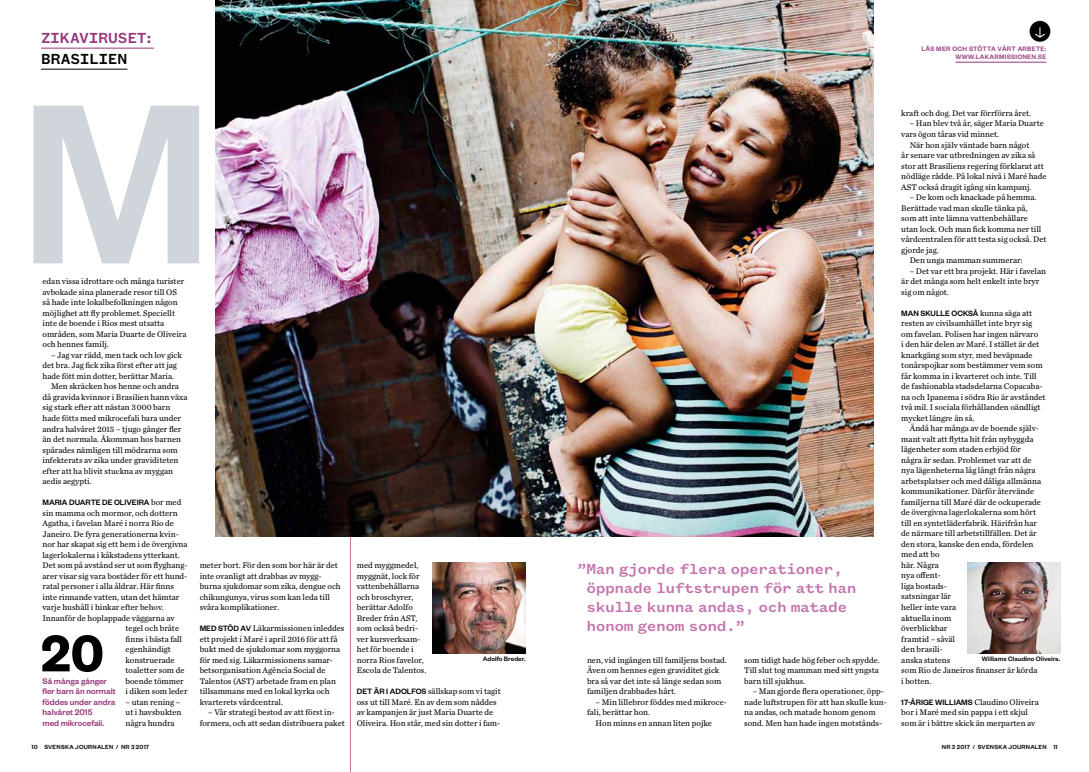
<style>
.page{position:relative;width:1089px;height:772px;background:#fff}
.page>*{position:absolute;margin:0;border:0;box-sizing:border-box;transform-origin:0 0}
.t1{font:500 250px "Founders Grotesk";color:#cfd5db}
.t2{font:600 56.6px "Founders Grotesk Mono";color:#000}
.t3{font:500 16px/19px "Founders Grotesk Mono";letter-spacing:-.03em;color:#c473ad}
.t4{font:500 16px "Founders Grotesk Mono";letter-spacing:-.015em;color:#96377a}
.t5{font:500 16px "Founders Grotesk Mono";letter-spacing:-.01em;color:#000}
.t6{font:500 9px/10.5px "Founders Grotesk";color:#96377a}
.t7{font:8.5px/10.5px "Chronicle Text G2";color:#000}
.t8{font:500 8.5px "Founders Grotesk";color:#000}
.t9{font:500 7px/7.8px "Founders Grotesk";letter-spacing:.04em;color:#96377a;text-align:right}
.t10{font:500 7px "Founders Grotesk";color:#000}
.t11{font:500 6.5px "Founders Grotesk";letter-spacing:.04em;color:#000}
.s1{font-family:"Chronicle Text G2";font-weight:400}
.s2{font-family:"Founders Grotesk";font-weight:500}
</style>
<div class="page">
<hr style="left:955px;top:62px;width:91px;height:1px;background:#96377a">
<div style="left:1029px;top:21px;width:21px;height:21px;background:#000;border-radius:50%"></div>
<svg style="left:1035px;top:27px;width:10px;height:11px"></svg>
<hr style="left:350px;top:0;width:1px;height:771px;background:#c473ad">
<hr style="left:41px;top:48px;width:113px;height:1px;background:#96377a">
<hr style="left:41px;top:69px;width:86px;height:1px;background:#000">
<img style="left:215px;top:0;width:658px;height:536px">
<img style="left:432px;top:562px;width:93px;height:91px">
<img style="left:967px;top:562px;width:93px;height:91px">
<h3 class="t4" style="left:41px;top:29px;width:114px">zikaviruset:</h3>
<h3 class="t5" style="left:41px;top:50px;width:88px">brasilien</h3>
<p class="t9" style="left:921px;top:45px;width:126px">LÄS MER OCH STÖTTA VÅRT ARBETE:<br>WWW.LAKARMISSIONEN.SE</p>
<h1 class="t1" style="left:20px;top:27px;width:194px">M</h1>
<p class="t7" style="left:43px;top:275px;width:145px">edan vissa idrottare och många turister avbokade sina planerade resor till OS så hade inte lokalbefolkningen någon möjlighet att fly problemet. Speciellt inte de boende i Rios mest utsatta områden, som Maria Duarte de Oliveira och hennes familj.</p>
<p class="t7" style="left:51px;top:349px;width:132px">– Jag var rädd, men tack och lov gick</p>
<p class="t7" style="left:43px;top:359px;width:136px">det bra. Jag fick zika först efter att jag</p>
<p class="t7" style="left:43px;top:370px;width:133px">hade fött min dotter, berättar Maria.</p>
<p class="t7" style="left:51px;top:380px;width:129px">Men skräcken hos henne och andra</p>
<p class="t7" style="left:43px;top:391px;width:146px">då gravida kvinnor i Brasilien hann växa</p>
<p class="t7" style="left:43px;top:401px;width:129px">sig stark efter att nästan 3 000 barn</p>
<p class="t7" style="left:43px;top:412px;width:140px">hade fötts med mikrocefali bara under</p>
<p class="t7" style="left:43px;top:422px;width:140px">andra halvåret 2015 – tjugo gånger fler</p>
<p class="t7" style="left:43px;top:433px;width:140px">än det normala. Åkomman hos barnen</p>
<p class="t7" style="left:43px;top:443px;width:137px">spårades nämligen till mödrarna som</p>
<p class="t7" style="left:43px;top:454px;width:137px">infekterats av zika under graviditeten</p>
<p class="t7" style="left:43px;top:464px;width:132px">efter att ha blivit stuckna av myggan</p>
<p class="t7" style="left:43px;top:475px;width:51px">aedis aegypti.</p>
<p class="t8" style="left:43px;top:496px;width:140px">MARIA DUARTE DE OLIVEIRA <span class="s1">bor med</span></p>
<p class="t7" style="left:43px;top:506px;width:137px">sin mamma och mormor, och dottern</p>
<p class="t7" style="left:43px;top:517px;width:133px">Agatha, i favelan Maré i norra Rio de</p>
<p class="t7" style="left:43px;top:527px;width:138px">Janeiro. De fyra generationerna kvin-</p>
<p class="t7" style="left:43px;top:538px;width:147px">nor har skapat sig ett hem i de övergivna</p>
<p class="t7" style="left:43px;top:548px;width:139px">lagerlokalerna i kåkstadens ytterkant.</p>
<p class="t7" style="left:43px;top:559px;width:147px">Det som på avstånd ser ut som flyghang-</p>
<p class="t7" style="left:43px;top:569px;width:146px">arer visar sig vara bostäder för ett hund-</p>
<p class="t7" style="left:43px;top:580px;width:133px">ratal personer i alla åldrar. Här finns</p>
<p class="t7" style="left:43px;top:590px;width:138px">inte rinnande vatten, utan det hämtar</p>
<p class="t7" style="left:43px;top:601px;width:123px">varje hushåll i hinkar efter behov.</p>
<p class="t7" style="left:43px;top:611px;width:133px">Innanför de hoplappade väggarna av</p>
<p class="t7" style="left:126px;top:622px;width:55px">tegel och bråte</p>
<p class="t7" style="left:126px;top:632px;width:58px">finns i bästa fall</p>
<p class="t7" style="left:126px;top:643px;width:47px">egenhändigt</p>
<p class="t7" style="left:126px;top:653px;width:51px">konstruerade</p>
<p class="t7" style="left:126px;top:664px;width:60px">toaletter som de</p>
<p class="t7" style="left:126px;top:674px;width:60px">boende tömmer</p>
<p class="t7" style="left:126px;top:685px;width:63px">i diken som leder</p>
<p class="t7" style="left:126px;top:695px;width:57px">– utan rening – ut i havsbukten några hundra</p>
<h2 class="t2" style="left:38px;top:621px;width:68px">20</h2>
<p class="t6" style="left:42px;top:674px;width:75px">SÅ MÅNGA GÅNGER<br>FLER BARN ÄN NORMALT<br>FÖDDES UNDER ANDRA<br>HALVÅRET 2015<br>MED MIKROCEFALI.</p>
<p class="t11" style="left:31px;top:742px;width:119px">10 SVENSKA JOURNALEN / NR 3 2017</p>
<p class="t7" style="left:200px;top:559px;width:143px">meter bort. För den som bor här är det inte ovanligt att drabbas av mygg&shy;burna sjukdomar som zika, dengue och chikungunya, virus som kan leda till svåra komplikationer.</p>
<p class="t7" style="left:200px;top:622px;width:146px"><span class="s2">MED STÖD AV</span> Läkarmissionen inleddes ett projekt i Maré i april 2016 för att få bukt med de sjukdomar som myggorna för med sig. Läkarmissionens samar&shy;betsorganisation Agência Social de Talentos (AST) arbetade fram en plan tillsammans med en lokal kyrka och kvarterets vårdcentral.</p>
<p class="t7" style="left:200px;top:706px;width:147px;text-align:center">– Vår strategi bestod av att först in&shy;formera, och att sedan distribuera paket</p>
<p class="t7" style="left:901px;top:107px;width:131px">kraft och dog. Det var förrförra året.</p>
<p class="t7" style="left:909px;top:118px;width:135px">– Han blev två år, säger Maria Duarte</p>
<p class="t7" style="left:901px;top:128px;width:99px">vars ögon tåras vid minnet.</p>
<p class="t7" style="left:909px;top:139px;width:121px">När hon själv väntade barn något</p>
<p class="t7" style="left:901px;top:149px;width:135px">år senare var utbredningen av zika så</p>
<p class="t7" style="left:901px;top:160px;width:144px">stor att Brasiliens regering förklarat att</p>
<p class="t7" style="left:901px;top:170px;width:147px">nödläge rådde. På lokal nivå i Maré hade</p>
<p class="t7" style="left:901px;top:181px;width:131px">AST också dragit igång sin kampanj.</p>
<p class="t7" style="left:909px;top:191px;width:128px">– De kom och knackade på hemma.</p>
<p class="t7" style="left:901px;top:202px;width:128px">Berättade vad man skulle tänka på,</p>
<p class="t7" style="left:901px;top:212px;width:128px">som att inte lämna vattenbehållare</p>
<p class="t7" style="left:901px;top:223px;width:141px">utan lock. Och man fick komma ner till</p>
<p class="t7" style="left:901px;top:233px;width:147px">vårdcentralen för att testa sig också. Det</p>
<p class="t7" style="left:901px;top:244px;width:39px">gjorde jag.</p>
<p class="t7" style="left:909px;top:254px;width:114px">Den unga mamman summerar:</p>
<p class="t7" style="left:901px;top:265px;width:146px;text-indent:8px">– Det var ett bra projekt. Här i favelan är det många som helt enkelt inte bryr sig om något.</p>
<p class="t8" style="left:901px;top:307px;width:132px">MAN SKULLE OCKSÅ <span class="s1">kunna säga att</span></p>
<p class="t7" style="left:901px;top:317px;width:146px">resten av civilsamhället inte bryr sig om favelan. Polisen har ingen närvaro<br>i den här delen av Maré. I stället är det knarkgäng som styr, med beväpnade tonårspojkar som bestämmer vem som får komma in i kvarteret och inte. Till de fashionabla stadsdelarna Copacaba&shy;na och Ipanema i södra Rio är avståndet två mil. I sociala förhållanden oändligt mycket längre än så.</p>
<p class="t7" style="left:901px;top:422px;width:141px;text-indent:8px">Ändå har många av de boende själv&shy;mant valt att flytta hit från nybyggda lägenheter som staden erbjöd för några år sedan. Problemet var att de nya lägenheterna låg långt från några arbetsplatser och med dåliga allmänna kommunikationer. Därför återvände familjerna till Maré där de ockuperade de övergivna lagerlokalerna som hört till en syntetläderfabrik. Härifrån har de närmare till arbetstillfällen. Det är den stora, kanske den enda, fördelen med att bo<br>här. Några<br>nya offent-<br>liga bostads-<br>satsningar lär<br>heller inte vara<br>aktuella inom<br>överblickbar<br>framtid – såväl<br>den brasili-<br>anska statens<br>som Rio de Janeiros finanser är körda i botten.</p>
<p class="t8" style="left:901px;top:696px;width:139px">17-ÅRIG E WILLIAMS <span class="s1">Claudino Oliveira</span></p>
<p class="t7" style="left:901px;top:706px;width:135px">bor i Maré med sin pappa i ett skjul som är i bättre skick än merparten av</p>
<p class="t7" style="left:357px;top:559px;width:71px">med myggmedel, myggnät, lock för vattenbehållarna och broschyrer, berättar Adolfo<br>Breder från AST, som också bedri&shy;ver kursverksam&shy;het för boende i norra Rios favelor,<br>Escola de Talentos.</p>
<p class="t7" style="left:357px;top:685px;width:145px"><span class="s2">DET ÄR I ADOLFOS</span> sällskap som vi tagit oss ut till Maré. En av dem som nåddes av kampanjen är just Maria Duarte de Oliveira. Hon står, med sin dotter i fam-</p>
<h3 class="t3" style="left:586px;top:559px;width:272px;text-indent:-9px">” Man gjorde flera operationer, öppnade luftstrupen för att han skulle kunna andas, och matade honom genom sond.”</h3>
<p class="t10" style="left:483px;top:653px;width:44px">ADOLFO BREDER.</p>
<p class="t10" style="left:981px;top:653px;width:80px">WILLIAMS CLAUDINO OLIVEIRA.</p>
<p class="t7" style="left:587px;top:653px;width:141px">nen, vid ingången till familjens bostad.<br>Även om hennes egen graviditet gick bra så var det inte så länge sedan som familjen drabbades hårt.</p>
<p class="t7" style="left:595px;top:695px;width:133px">– Min lillebror föddes med mikroce-</p>
<p class="t7" style="left:587px;top:706px;width:65px">fali, berättar hon.</p>
<p class="t7" style="left:595px;top:716px;width:118px">Hon minns en annan liten pojke</p>
<p class="t7" style="left:744px;top:653px;width:137px;text-align:justify">som tidigt hade hög feber och spydde.<br>Till slut tog mamman med sitt yngsta barn till sjukhus.</p>
<p class="t7" style="left:744px;top:685px;width:144px;text-indent:8px">– Man gjorde flera operationer, öpp&shy;nade luftstrupen för att han skulle kun&shy;na andas, och matade honom genom sond. Men han hade ingen motstånds-</p>
<p class="t11" style="left:941px;top:742px;width:117px">NR 3 2017 / SVENSKA JOURNALEN 11</p>
</div>
